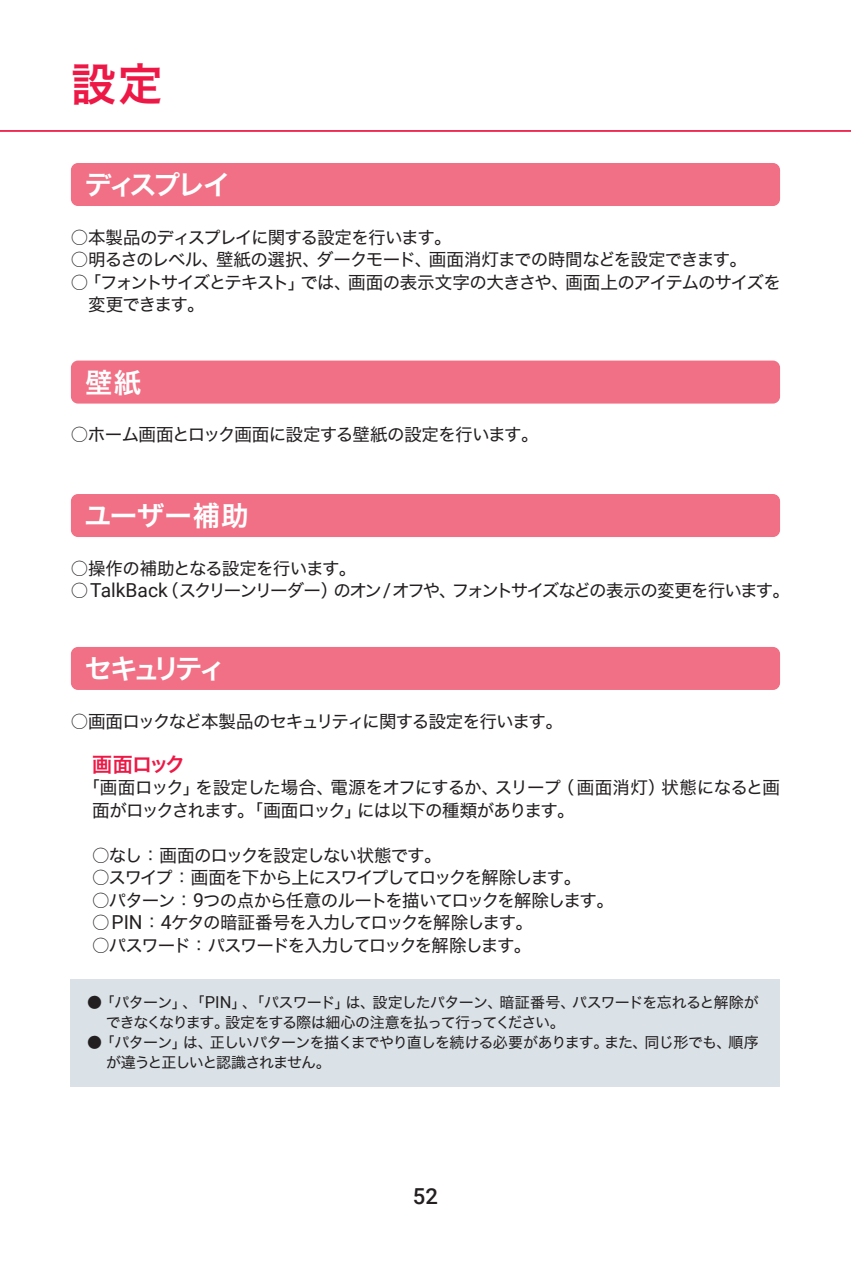
<style>
.page{position:relative;width:851px;height:1276px;background:#fff}
.page>*{position:absolute;margin:0;border:0;box-sizing:border-box;transform-origin:0 0}
.t1{font:45px "Hira Kaku Std W6";color:#ed1845}
.t2{font:27.5px "Hira Kaku Std W6";letter-spacing:-.09em;color:#fff}
.t3{font:500 22px "Roboto";color:#231f20}
.t4{font:20px "Hira Kaku Std W6";letter-spacing:-.1em;color:#ed1845}
.t5{font:17.5px/22.5px "Hira Kaku Std W4";letter-spacing:-.06em;color:#231f20}
.t6{font:17.5px "Hira Kaku Std W4";letter-spacing:-.11em;color:#231f20}
.t7{font:17.5px "Hira Kaku Std W4";letter-spacing:-.09em;color:#231f20}
.t8{font:17.5px "Hira Kaku Std W4";letter-spacing:-.04em;color:#231f20}
.t9{font:17.5px "Hira Kaku Std W4";letter-spacing:-.08em;color:#231f20}
.t10{font:17.5px "Hira Kaku Std W4";letter-spacing:-.095em;color:#231f20}
.t11{font:15px/20px "Hira Kaku Std W4";letter-spacing:-.055em;color:#231f20}
.s1{font-family:"Roboto";font-size:19.25px}
.s2{font-family:"Roboto";font-size:16.5px}
</style>
<div class="page">
<hr style="left:0;top:130px;width:850px;height:2px;background:#ed1845">
<div style="left:71px;top:360px;width:709px;height:43px;background:#f17085;border-radius:7px"></div>
<div style="left:71px;top:494px;width:709px;height:43px;background:#f17085;border-radius:7px"></div>
<div style="left:71px;top:647px;width:709px;height:43px;background:#f17085;border-radius:7px"></div>
<div style="left:71px;top:978px;width:709px;height:108px;background:#dae2e7"></div>
<div style="left:71px;top:163px;width:709px;height:43px;background:#f17085;border-radius:7px"></div>
<h1 class="t1" style="left:71px;top:50px;width:93px">設定</h1>
<h2 class="t2" style="left:84px;top:164px;width:148px">ディスプレイ</h2>
<p class="t5" style="left:71px;top:226px;width:382px">○本製品のディスプレイに関する設定を行います。</p>
<p class="t5" style="left:71px;top:248px;width:677px">○明るさのレベル、壁紙の選択、ダークモード、画面消灯までの時間などを設定できます。</p>
<p class="t5" style="left:88px;top:271px;width:694px;text-indent:-18px">○「フォントサイズとテキスト」では、画面の表示文字の大きさや、画面上のアイテムのサイズを変更できます。</p>
<h2 class="t2" style="left:85px;top:361px;width:58px">壁紙</h2>
<p class="t8" style="left:71px;top:421px;width:469px">○ホーム画面とロック画面に設定する壁紙の設定を行います。</p>
<h2 class="t2" style="left:84px;top:495px;width:166px">ユーザー補助</h2>
<p class="t5" style="left:71px;top:557px;width:287px">○操作の補助となる設定を行います。</p>
<p class="t6" style="left:71px;top:577px;width:720px">○ <span class="s1">TalkBack</span>（スクリーンリーダー）のオン<span class="s1">/</span>オフや、フォントサイズなどの表示の変更を行います。</p>
<h2 class="t2" style="left:84px;top:648px;width:143px">セキュリティ</h2>
<p class="t5" style="left:71px;top:710px;width:493px">○画面ロックなど本製品のセキュリティに関する設定を行います。</p>
<p class="t4" style="left:92px;top:748px;width:95px">画面ロック</p>
<p class="t5" style="left:92px;top:776px;width:689px;text-indent:-10px">「画面ロック」を設定した場合、電源をオフにするか、スリープ（画面消灯）状態になると画面がロックされます。「画面ロック」には以下の種類があります。</p>
<p class="t5" style="left:92px;top:844px;width:351px">○なし：画面のロックを設定しない状態です。</p>
<p class="t7" style="left:92px;top:864px;width:490px">○スワイプ：画面を下から上にスワイプしてロックを解除します。</p>
<p class="t5" style="left:92px;top:889px;width:523px">○パターン： <span class="s1">9</span>つの点から任意のルートを描いてロックを解除します。</p>
<p class="t9" style="left:92px;top:909px;width:442px">○ <span class="s1">PIN</span> ： <span class="s1">4</span>ケタの暗証番号を入力してロックを解除します。</p>
<p class="t10" style="left:92px;top:932px;width:441px">○パスワード：パスワードを入力してロックを解除します。</p>
<p class="t11" style="left:106px;top:992px;width:654px;text-indent:-19px">●「パターン」、「<span class="s2">PIN</span>」、「パスワード」は、設定したパターン、暗証番号、パスワードを忘れると解除ができなくなります。設定をする際は細心の注意を払って行ってください。</p>
<p class="t11" style="left:106px;top:1032px;width:654px;text-indent:-19px">●「パターン」は、正しいパターンを描くまでやり直しを続ける必要があります。また、同じ形でも、順序が違うと正しいと認識されません。</p>
<p class="t3" style="left:413px;top:1181px;width:27px">52</p>
</div>
